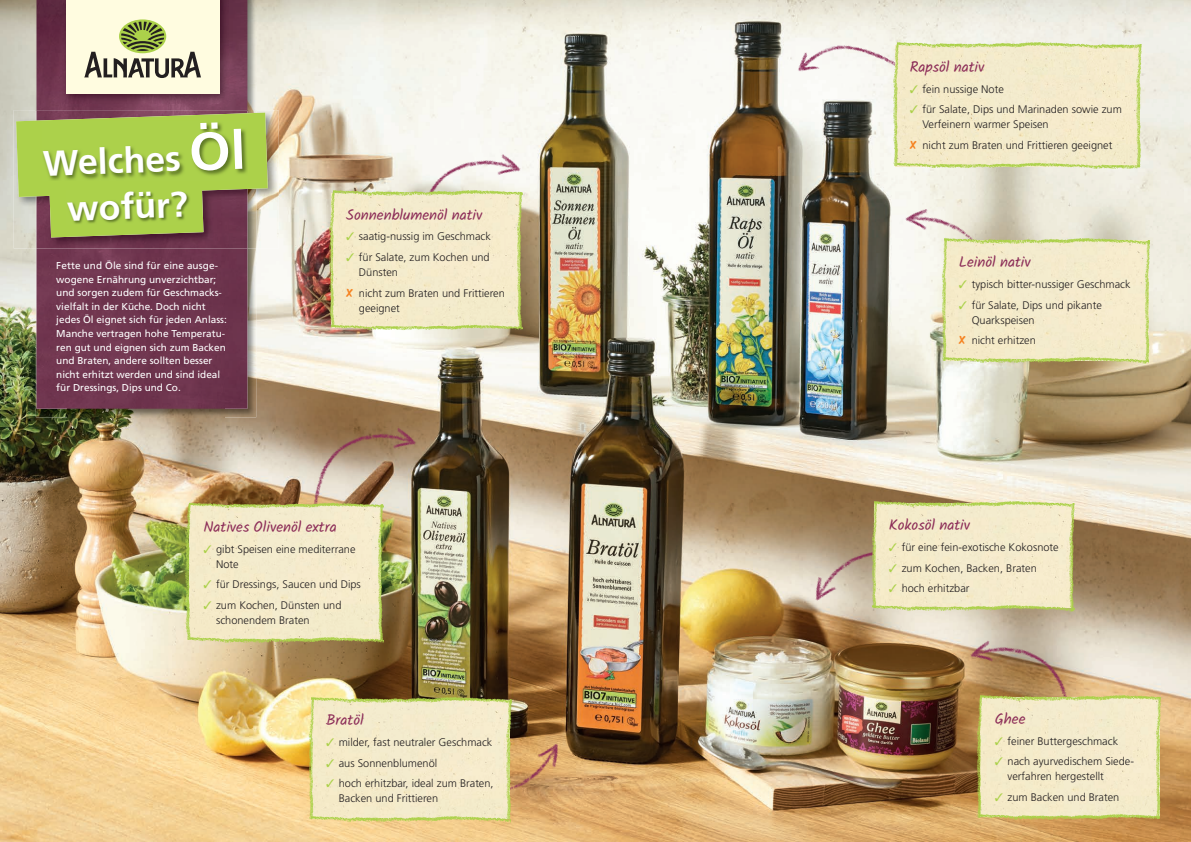
<style>
.page{position:relative;width:1191px;height:842px;background:#fff}
.page>*{position:absolute;margin:0;border:0;box-sizing:border-box;transform-origin:0 0}
.t1{font:700 35.6px "Frutiger LT Std";color:#fff}
.t2{font:15px "Kalam";color:#8c2d58}
.t3{font:300 11px/15px "Frutiger LT Std";color:#231f20}
.t4{font:10px/13.6px "Frutiger LT Std";color:#fff}
.s1{font-size:53.4px}
.s2{color:#acd14a}
.s3{font-family:"Kalam";font-weight:700;color:#f58220}
</style>
<div class="page">
<img style="left:0;top:0;width:1191px;height:842px">
<img style="left:897px;top:557px;width:263px;height:264px">
<img style="left:247px;top:0;width:9px;height:110px">
<img style="left:36px;top:409px;width:31px;height:8px">
<img style="left:247px;top:248px;width:9px;height:96px">
<img style="left:67px;top:409px;width:158px;height:8px">
<img style="left:36px;top:0;width:211px;height:409px">
<img style="left:62px;top:0;width:167px;height:103px">
<div style="left:66px;top:1px;width:153px;height:93px;background:#fffce0"></div>
<svg style="left:119px;top:19px;width:47px;height:34px"></svg>
<svg style="left:84px;top:22px;width:117px;height:56px"></svg>
<img style="left:388px;top:701px;width:225px;height:141px">
<img style="left:777px;top:516px;width:152px;height:105px">
<img style="left:873px;top:172px;width:169px;height:151px">
<img style="left:367px;top:74px;width:196px;height:184px">
<div style="left:951px;top:247px;width:190px;height:105px;background:#f4ebcb"></div>
<img style="left:938px;top:240px;width:13px;height:120px">
<img style="left:1141px;top:241px;width:13px;height:121px">
<img style="left:944px;top:233px;width:206px;height:14px">
<img style="left:944px;top:352px;width:204px;height:14px">
<img style="left:739px;top:0;width:271px;height:212px">
<div style="left:987px;top:704px;width:165px;height:106px;background:#f4ebcb"></div>
<img style="left:973px;top:696px;width:14px;height:121px">
<img style="left:1152px;top:697px;width:14px;height:121px">
<img style="left:980px;top:691px;width:179px;height:13px">
<img style="left:979px;top:810px;width:180px;height:14px">
<div style="left:881px;top:511px;width:184px;height:90px;background:#f5ebcb"></div>
<img style="left:868px;top:504px;width:13px;height:104px">
<img style="left:1065px;top:504px;width:14px;height:107px">
<img style="left:874px;top:497px;width:197px;height:14px">
<img style="left:873px;top:601px;width:201px;height:13px">
<div style="left:895px;top:52px;width:237px;height:114px;background:#f4ebca"></div>
<img style="left:889px;top:44px;width:14px;height:121px">
<img style="left:1132px;top:44px;width:14px;height:122px">
<img style="left:897px;top:38px;width:242px;height:14px">
<img style="left:897px;top:158px;width:242px;height:14px">
<div style="left:319px;top:706px;width:184px;height:105px;background:#f4ebcb"></div>
<img style="left:305px;top:699px;width:14px;height:120px">
<img style="left:503px;top:699px;width:13px;height:120px">
<img style="left:312px;top:693px;width:200px;height:13px">
<img style="left:312px;top:811px;width:198px;height:14px">
<img style="left:225px;top:344px;width:261px;height:261px">
<div style="left:195px;top:512px;width:179px;height:120px;background:#f4ebcb"></div>
<img style="left:182px;top:504px;width:13px;height:135px">
<img style="left:374px;top:504px;width:14px;height:135px">
<img style="left:189px;top:498px;width:194px;height:14px">
<img style="left:191px;top:632px;width:192px;height:14px">
<img style="left:14px;top:110px;width:233px;height:138px">
<img style="left:256px;top:110px;width:23px;height:138px">
<img style="left:247px;top:237px;width:9px;height:11px">
<svg style="left:16px;top:110px;width:252px;height:127px;background:#9fa45d"></svg>
<img style="left:67px;top:190px;width:123px;height:34px">
<img style="left:42px;top:121px;width:206px;height:60px">
<div style="left:339px;top:200px;width:174px;height:120px;background:#f4ebcb"></div>
<img style="left:325px;top:192px;width:14px;height:134px">
<img style="left:513px;top:192px;width:14px;height:134px">
<img style="left:333px;top:186px;width:189px;height:14px">
<img style="left:332px;top:320px;width:190px;height:14px">
<h1 class="t1" style="left:42px;top:142px;width:204px;rotate:-2deg">Welches <span class="s1">Öl</span></h1>
<h2 class="t2" style="left:909px;top:56px;width:76px">Rapsöl nativ</h2>
<p class="t3" style="left:909px;top:81px;width:96px"><span class="s2">✓</span> fein nussige Note</p>
<p class="t3" style="left:922px;top:102px;width:201px;text-indent:-13px"><span class="s2">✓</span> für Salate, Dips und Marinaden sowie zum<br>Verfeinern warmer Speisen</p>
<p class="t3" style="left:909px;top:138px;width:204px"><span class="s3">X</span> nicht zum Braten und Frittieren geeignet</p>
<h1 class="t1" style="left:66px;top:187px;width:122px;rotate:-2deg">wofür?</h1>
<h2 class="t2" style="left:346px;top:204px;width:138px">Sonnenblumenöl nativ</h2>
<p class="t3" style="left:346px;top:229px;width:146px"><span class="s2">✓</span> saatig-nussig im Geschmack</p>
<p class="t3" style="left:359px;top:250px;width:132px;text-indent:-13px"><span class="s2">✓</span> für Salate, zum Kochen und<br>Dünsten</p>
<p class="t3" style="left:359px;top:286px;width:147px;text-indent:-13px"><span class="s3">X</span> nicht zum Braten und Frittieren geeignet</p>
<p class="t4" style="left:56px;top:259px;width:172px">Fette und Öle sind für eine ausge&shy;wogene Ernährung unverzichtbar; und sorgen zudem für Geschmacks&shy;vielfalt in der Küche. Doch nicht jedes Öl eignet sich für jeden Anlass:<br>Manche vertragen hohe Temperatu&shy;ren gut und eignen sich zum Backen und Braten, andere sollten besser nicht erhitzt werden und sind ideal für Dressings, Dips und Co.</p>
<h2 class="t2" style="left:959px;top:252px;width:73px">Leinöl nativ</h2>
<p class="t3" style="left:959px;top:277px;width:173px"><span class="s2">✓</span> typisch bitter-nussiger Geschmack</p>
<p class="t3" style="left:971px;top:297px;width:132px;text-indent:-13px"><span class="s2">✓</span> für Salate, Dips und pikante<br>Quarkspeisen</p>
<p class="t3" style="left:959px;top:333px;width:78px"><span class="s3">X</span> nicht erhitzen</p>
<h2 class="t2" style="left:203px;top:517px;width:135px">Natives Olivenöl extra</h2>
<p class="t3" style="left:216px;top:542px;width:141px;text-indent:-13px"><span class="s2">✓</span> gibt Speisen eine mediterrane<br>Note</p>
<p class="t3" style="left:203px;top:577px;width:159px"><span class="s2">✓</span> für Dressings, Saucen und Dips</p>
<p class="t3" style="left:216px;top:598px;width:127px;text-indent:-13px"><span class="s2">✓</span> zum Kochen, Dünsten und schonendem Braten</p>
<h2 class="t2" style="left:326px;top:710px;width:39px">Bratöl</h2>
<p class="t3" style="left:326px;top:735px;width:168px"><span class="s2">✓</span> milder, fast neutraler Geschmack</p>
<p class="t3" style="left:326px;top:756px;width:113px"><span class="s2">✓</span> aus Sonnenblumenöl</p>
<p class="t3" style="left:339px;top:776px;width:156px;text-indent:-13px"><span class="s2">✓</span> hoch erhitzbar, ideal zum Braten,<br>Backen und Frittieren</p>
<h2 class="t2" style="left:889px;top:515px;width:83px">Kokosöl nativ</h2>
<p class="t3" style="left:889px;top:540px;width:171px"><span class="s2">✓</span> für eine fein-exotische Kokosnote</p>
<p class="t3" style="left:889px;top:560px;width:149px"><span class="s2">✓</span> zum Kochen, Backen, Braten</p>
<p class="t3" style="left:889px;top:581px;width:82px"><span class="s2">✓</span> hoch erhitzbar</p>
<h2 class="t2" style="left:994px;top:708px;width:32px">Ghee</h2>
<p class="t3" style="left:994px;top:733px;width:125px"><span class="s2">✓</span> feiner Buttergeschmack</p>
<p class="t3" style="left:1007px;top:754px;width:128px;text-indent:-13px"><span class="s2">✓</span> nach ayurvedischem Siede&shy;verfahren hergestellt</p>
<p class="t3" style="left:994px;top:790px;width:126px"><span class="s2">✓</span> zum Backen und Braten</p>
</div>
